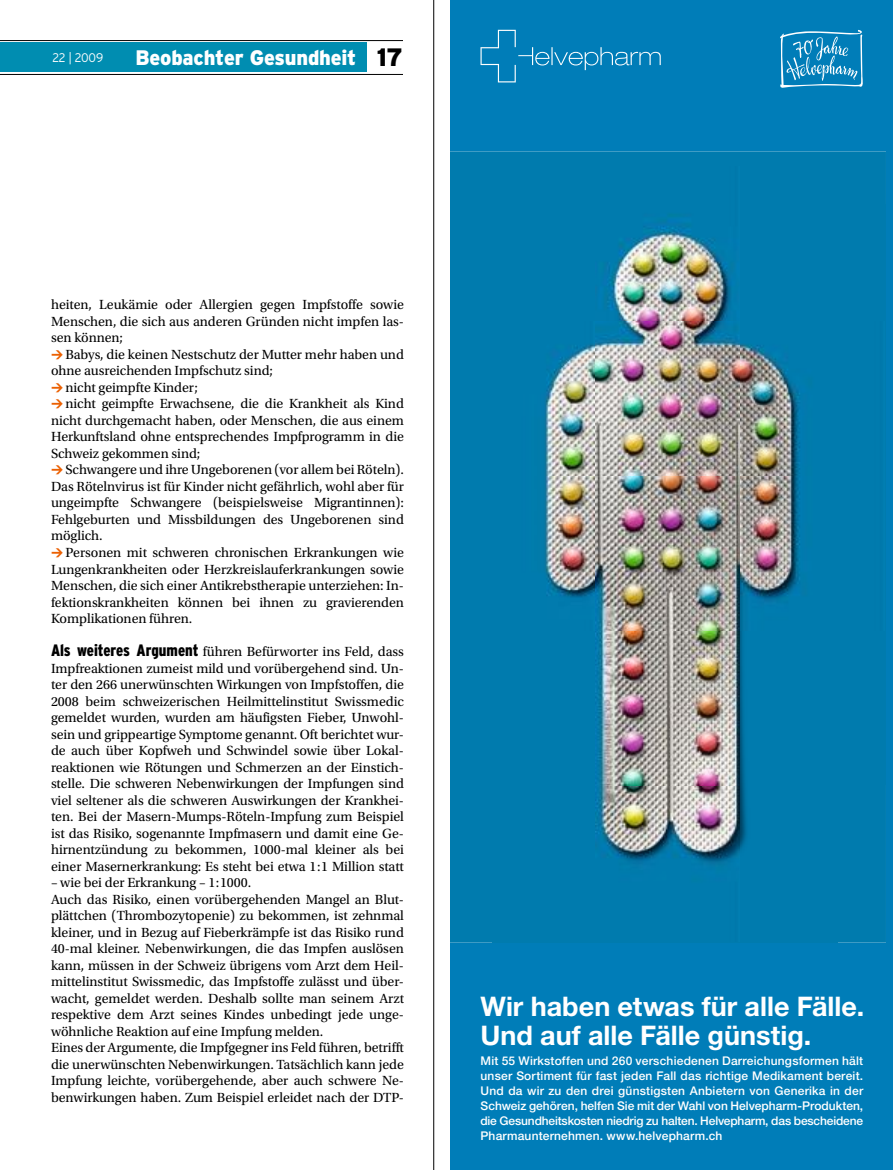
<style>
.page{position:relative;width:893px;height:1170px;background:#fff}
.page>*{position:absolute;margin:0;border:0;box-sizing:border-box;transform-origin:0 0}
.t1{font:700 27px/28.5px "Helvetica Neue LT Pro";color:#fff}
.t2{font:900 21px "Interstate";letter-spacing:-.01em;color:#fff;scale:.95 1}
.t3{font:13.95px/16.5px "Utopia Std";letter-spacing:-.005em;color:#000}
.t4{font:300 12.45px "Interstate";letter-spacing:-.02em;color:#fff;scale:.95 1}
.t5{font:500 12px/15px "Helvetica Neue LT Pro";letter-spacing:.015em;color:#fff;text-align:justify}
.s1{font-size:25.2px;color:#000}
.s2{font-family:"DIN Black Expert";font-size:12px;color:#eb6002}
.s3{font-family:"Interstate";font-weight:900;font-stretch:condensed;font-size:16.5px}
</style>
<div class="page">
<hr style="left:433px;top:0;width:1px;height:1169px;background:#000">
<div style="left:0;top:43px;width:367px;height:29px;background:#008db1"></div>
<hr style="left:0;top:74px;width:403px;height:1px;background:#000">
<hr style="left:0;top:40px;width:403px;height:1px;background:#000">
<div style="left:451px;top:0;width:442px;height:1169px;background:#007db8"></div>
<div style="left:451px;top:151px;width:435px;height:53px;background:#007bae"></div>
<img style="left:885px;top:204px;width:1px;height:580px">
<img style="left:837px;top:784px;width:49px;height:158px">
<img style="left:492px;top:941px;width:345px;height:1px">
<img style="left:451px;top:167px;width:434px;height:774px">
<svg style="left:480px;top:30px;width:181px;height:52px;background:#1085bc"></svg>
<svg style="left:779px;top:27px;width:84px;height:61px;background:#2e94c4"></svg>
<p class="t4" style="left:52px;top:51px;width:55px">22 | 2009</p>
<h2 class="t2" style="left:135px;top:46px;width:283px">Beobachter Gesundheit <span class="s1">17</span></h2>
<p class="t3" style="left:51px;top:297px;width:354px">heiten, Leukämie oder Allergien gegen Impfstoffe sowie Menschen, die sich aus anderen Gründen nicht impfen las&shy;sen können;<br><span class="s2">W</span> Babys, die keinen Nestschutz der Mutter mehr haben und ohne ausreichenden Impfschutz sind;<br><span class="s2">W</span> nicht geimpfte Kinder;<br><span class="s2">W</span> nicht geimpfte Erwachsene, die die Krankheit als Kind nicht durchgemacht haben, oder Menschen, die aus einem Herkunftsland ohne entsprechendes Impfprogramm in die Schweiz gekommen sind;<br><span class="s2">W</span> Schwangere und ihre Ungeborenen (vor allem bei Röteln).<br>Das Rötelnvirus ist für Kinder nicht gefährlich, wohl aber für ungeimpfte Schwangere (beispielsweise Migrantinnen):<br>Fehlgeburten und Missbildungen des Ungeborenen sind möglich.<br><span class="s2">W</span> Personen mit schweren chronischen Erkrankungen wie Lungenkrankheiten oder Herzkreislauferkrankungen sowie Menschen, die sich einer Antikrebstherapie unterziehen: In&shy;fektionskrankheiten können bei ihnen zu gravierenden Komplikationen führen.</p>
<p class="t3" style="left:51px;top:643px;width:354px;text-align:justify"><span class="s3">Als weiteres Argument</span> führen Befürworter ins Feld, dass Impfreaktionen zumeist mild und vorübergehend sind. Un&shy;ter den 266 unerwünschten Wirkungen von Impfstoffen, die 2008 beim schweizerischen Heilmittelinstitut Swissmedic gemeldet wurden, wurden am häufigsten Fieber, Unwohl&shy;sein und grippeartige Symptome genannt. Oft berichtet wur&shy;de auch über Kopfweh und Schwindel sowie über Lokal&shy;reaktionen wie Rötungen und Schmerzen an der Einstich&shy;stelle. Die schweren Nebenwirkungen der Impfungen sind viel seltener als die schweren Auswirkungen der Krankhei&shy;ten. Bei der Masern-Mumps-Röteln-Impfung zum Beispiel ist das Risiko, sogenannte Impfmasern und damit eine Ge&shy;hirnentzündung zu bekommen, 1000-mal kleiner als bei einer Masernerkrankung: Es steht bei etwa 1:1 Million statt</p>
<p class="t3" style="left:51px;top:874px;width:354px">– wie bei der Erkrankung – 1:1000.<br>Auch das Risiko, einen vorübergehenden Mangel an Blut&shy;plättchen (Thrombozytopenie) zu bekommen, ist zehnmal kleiner, und in Bezug auf Fieberkrämpfe ist das Risiko rund 40-mal kleiner. Nebenwirkungen, die das Impfen auslösen kann, müssen in der Schweiz übrigens vom Arzt dem Heil&shy;mittelinstitut Swissmedic, das Impfstoffe zulässt und über&shy;wacht, gemeldet werden. Deshalb sollte man seinem Arzt respektive dem Arzt seines Kindes unbedingt jede unge&shy;wöhnliche Reaktion auf eine Impfung melden.<br>Eines der Argumente, die Impfgegner ins Feld führen, betrifft die unerwünschten Nebenwirkungen. Tatsächlich kann jede Impfung leichte, vorübergehende, aber auch schwere Ne&shy;benwirkungen haben. Zum Beispiel erleidet nach der DTP-</p>
<h1 class="t1" style="left:480px;top:991px;width:385px">Wir haben etwas für alle Fälle.<br>Und auf alle Fälle günstig.</h1>
<p class="t5" style="left:480px;top:1053px;width:384px">Mit 55 Wirkstoffen und 260 verschiedenen Darreichungsformen hält unser Sortiment für fast jeden Fall das richtige Medikament bereit.<br>Und da wir zu den drei günstigsten Anbietern von Generika in der Schweiz gehören, helfen Sie mit der Wahl von Helvepharm-Produkten, die Gesundheitskosten niedrig zu halten. Helvepharm, das bescheidene Pharmaunternehmen. www.helvepharm.ch</p>
</div>
